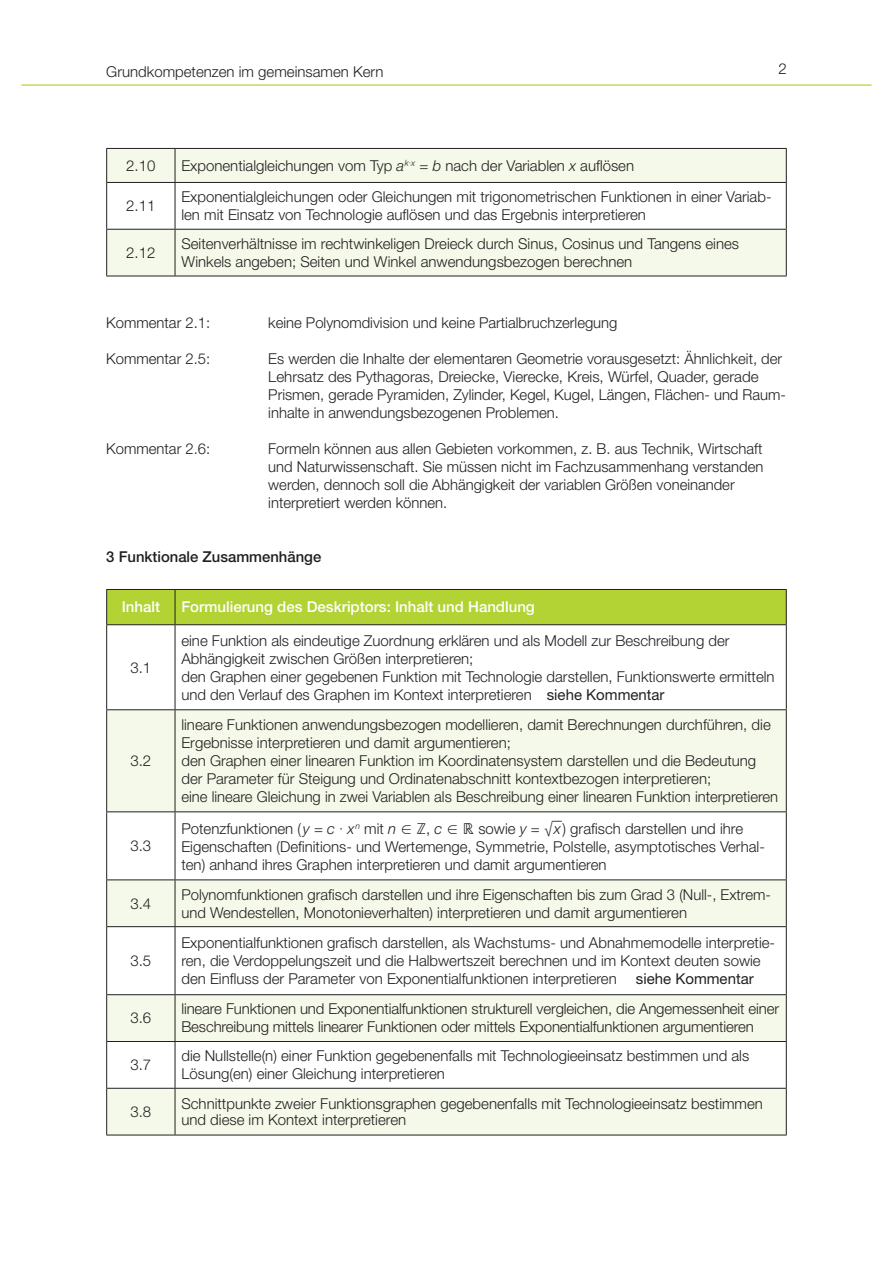
<style>
.page{position:relative;width:893px;height:1263px;background:#fff}
.page>*{position:absolute;margin:0;border:0;box-sizing:border-box;transform-origin:0 0}
.t1{font:300 15px/18px "Helvetica Neue LT Std";color:#231f20}
.t2{font:500 15px "Helvetica Neue LT Std";color:#fff}
.t3{font:500 15px "Helvetica Neue LT Std";color:#231f20}
.t4{font:15px "Helvetica Neue LT Std";color:#231f20}
.t5{font:italic 300 15px "Helvetica Neue LT Std";color:#231f20;scale:1.3 1}
.s1{font-style:italic}
.s2{font-weight:400}
.s3{font-family:"Helvetica"}
.s4{font-family:"Lucida Sans Unicode";font-weight:400}
</style>
<div class="page">
<hr style="left:22px;top:84px;width:849px;height:2px;background:#b3d234">
<div style="left:107px;top:149px;width:679px;height:127px;background:#f5f9e9"></div>
<svg style="left:107px;top:183px;width:679px;height:46px"></svg>
<hr style="left:175px;top:148px;width:612px;height:1px;background:#231f20">
<hr style="left:175px;top:182px;width:612px;height:1px;background:#231f20">
<hr style="left:175px;top:229px;width:612px;height:1px;background:#231f20">
<hr style="left:175px;top:276px;width:612px;height:1px;background:#231f20">
<hr style="left:786px;top:149px;width:1px;height:33px;background:#231f20">
<hr style="left:786px;top:183px;width:1px;height:46px;background:#231f20">
<hr style="left:786px;top:230px;width:1px;height:46px;background:#231f20">
<hr style="left:106px;top:149px;width:1px;height:33px;background:#231f20">
<hr style="left:106px;top:148px;width:69px;height:1px;background:#231f20">
<hr style="left:175px;top:149px;width:1px;height:33px;background:#231f20">
<hr style="left:106px;top:183px;width:1px;height:46px;background:#231f20">
<hr style="left:106px;top:182px;width:69px;height:1px;background:#231f20">
<hr style="left:175px;top:183px;width:1px;height:46px;background:#231f20">
<hr style="left:106px;top:230px;width:1px;height:46px;background:#231f20">
<hr style="left:106px;top:229px;width:69px;height:1px;background:#231f20">
<hr style="left:106px;top:276px;width:69px;height:1px;background:#231f20">
<hr style="left:175px;top:230px;width:1px;height:46px;background:#231f20">
<div style="left:107px;top:590px;width:679px;height:34px;background:#b3d234"></div>
<svg style="left:107px;top:710px;width:679px;height:425px;fill:#f5f9e9"></svg>
<hr style="left:106px;top:590px;width:1px;height:34px;background:#231f20">
<hr style="left:106px;top:589px;width:69px;height:1px;background:#231f20">
<hr style="left:175px;top:709px;width:612px;height:1px;background:#231f20">
<hr style="left:175px;top:811px;width:612px;height:1px;background:#231f20">
<hr style="left:175px;top:879px;width:612px;height:1px;background:#231f20">
<hr style="left:175px;top:926px;width:612px;height:1px;background:#231f20">
<hr style="left:175px;top:994px;width:612px;height:1px;background:#231f20">
<hr style="left:175px;top:1041px;width:612px;height:1px;background:#231f20">
<hr style="left:175px;top:1088px;width:612px;height:1px;background:#231f20">
<hr style="left:175px;top:1135px;width:612px;height:1px;background:#231f20">
<hr style="left:786px;top:625px;width:1px;height:84px;background:#231f20">
<hr style="left:786px;top:710px;width:1px;height:101px;background:#231f20">
<hr style="left:786px;top:812px;width:1px;height:67px;background:#231f20">
<hr style="left:786px;top:880px;width:1px;height:46px;background:#231f20">
<hr style="left:786px;top:927px;width:1px;height:67px;background:#231f20">
<hr style="left:786px;top:995px;width:1px;height:46px;background:#231f20">
<hr style="left:786px;top:1042px;width:1px;height:46px;background:#231f20">
<hr style="left:786px;top:1089px;width:1px;height:46px;background:#231f20">
<hr style="left:175px;top:590px;width:1px;height:34px;background:#231f20">
<hr style="left:175px;top:589px;width:612px;height:1px;background:#231f20">
<hr style="left:786px;top:590px;width:1px;height:34px;background:#231f20">
<hr style="left:106px;top:625px;width:1px;height:84px;background:#231f20">
<hr style="left:106px;top:624px;width:69px;height:1px;background:#231f20">
<hr style="left:175px;top:625px;width:1px;height:84px;background:#231f20">
<hr style="left:175px;top:624px;width:612px;height:1px;background:#231f20">
<hr style="left:106px;top:710px;width:1px;height:101px;background:#231f20">
<hr style="left:106px;top:709px;width:69px;height:1px;background:#231f20">
<hr style="left:175px;top:710px;width:1px;height:101px;background:#231f20">
<hr style="left:106px;top:812px;width:1px;height:67px;background:#231f20">
<hr style="left:106px;top:811px;width:69px;height:1px;background:#231f20">
<hr style="left:175px;top:812px;width:1px;height:67px;background:#231f20">
<hr style="left:106px;top:880px;width:1px;height:46px;background:#231f20">
<hr style="left:106px;top:879px;width:69px;height:1px;background:#231f20">
<hr style="left:175px;top:880px;width:1px;height:46px;background:#231f20">
<hr style="left:106px;top:927px;width:1px;height:67px;background:#231f20">
<hr style="left:106px;top:926px;width:69px;height:1px;background:#231f20">
<hr style="left:175px;top:927px;width:1px;height:67px;background:#231f20">
<hr style="left:106px;top:995px;width:1px;height:46px;background:#231f20">
<hr style="left:106px;top:994px;width:69px;height:1px;background:#231f20">
<hr style="left:175px;top:995px;width:1px;height:46px;background:#231f20">
<hr style="left:106px;top:1042px;width:1px;height:46px;background:#231f20">
<hr style="left:106px;top:1041px;width:69px;height:1px;background:#231f20">
<hr style="left:175px;top:1042px;width:1px;height:46px;background:#231f20">
<hr style="left:106px;top:1089px;width:1px;height:46px;background:#231f20">
<hr style="left:106px;top:1088px;width:69px;height:1px;background:#231f20">
<hr style="left:175px;top:1089px;width:1px;height:46px;background:#231f20">
<hr style="left:106px;top:1135px;width:69px;height:1px;background:#231f20">
<p class="t1" style="left:106px;top:62px;width:279px">Grundkompetenzen im gemeinsamen Kern</p>
<p class="t1" style="left:778px;top:60px;width:10px">2</p>
<p class="t1" style="left:126px;top:156px;width:31px">2.10</p>
<p class="t1" style="left:181px;top:156px;width:454px">Exponentialgleichungen vom Typ <span class="s1">a</span><sup>k</sup><sup>∙</sup><sup>x</sup> = <span class="s1">b</span> nach der Variablen <span class="s1">x</span> auflösen</p>
<p class="t1" style="left:126px;top:197px;width:31px">2.11</p>
<p class="t1" style="left:181px;top:188px;width:592px">Exponentialgleichungen oder Gleichungen mit trigonometrischen Funktionen in einer Variab&shy;len mit Einsatz von Technologie auflösen und das Ergebnis interpretieren</p>
<p class="t1" style="left:126px;top:243px;width:31px">2.12</p>
<p class="t1" style="left:181px;top:234px;width:559px">Seitenverhältnisse im rechtwinkeligen Dreieck durch Sinus, Cosinus und Tangens eines<br>Winkels angeben; Seiten und Winkel anwendungsbezogen berechnen</p>
<p class="t1" style="left:106px;top:313px;width:105px">Kommentar 2.1:</p>
<p class="t1" style="left:268px;top:313px;width:351px">keine Polynomdivision und keine Partialbruchzerlegung</p>
<p class="t1" style="left:106px;top:349px;width:105px">Kommentar 2.5:</p>
<p class="t1" style="left:268px;top:349px;width:519px">Es werden die Inhalte der elementaren Geometrie vorausgesetzt: Ähnlichkeit, der Lehrsatz des Pythagoras, Dreiecke, Vierecke, Kreis, Würfel, Quader, gerade Prismen, gerade Pyramiden, Zylinder, Kegel, Kugel, Längen, Flächen- und Raum&shy;inhalte in anwendungsbezogenen Problemen.</p>
<p class="t1" style="left:106px;top:439px;width:105px">Kommentar 2.6:</p>
<p class="t1" style="left:268px;top:439px;width:497px">Formeln können aus allen Gebieten vorkommen, z. B. aus Technik, Wirtschaft und Naturwissenschaft. Sie müssen nicht im Fachzusammenhang verstanden werden, dennoch soll die Abhängigkeit der variablen Größen voneinander interpretiert werden können.</p>
<p class="t3" style="left:106px;top:548px;width:216px">3 Funktionale Zusammenhänge</p>
<p class="t2" style="left:122px;top:598px;width:40px">Inhalt</p>
<p class="t2" style="left:181px;top:598px;width:355px">Formulierung des Deskriptors: Inhalt und Handlung</p>
<p class="t1" style="left:130px;top:658px;width:22px">3.1</p>
<p class="t1" style="left:130px;top:751px;width:22px">3.2</p>
<p class="t1" style="left:130px;top:836px;width:22px">3.3</p>
<p class="t1" style="left:181px;top:631px;width:595px">eine Funktion als eindeutige Zuordnung erklären und als Modell zur Beschreibung der Abhängigkeit zwischen Größen interpretieren;<br>den Graphen einer gegebenen Funktion mit Technologie darstellen, Funktionswerte ermitteln und den Verlauf des Graphen im Kontext interpretieren <span class="s2">siehe Kommentar</span></p>
<p class="t1" style="left:181px;top:715px;width:598px">lineare Funktionen anwendungsbezogen modellieren, damit Berechnungen durchführen, die Ergebnisse interpretieren und damit argumentieren;<br>den Graphen einer linearen Funktion im Koordinatensystem darstellen und die Bedeutung der Parameter für Steigung und Ordinatenabschnitt kontextbezogen interpretieren;<br>eine lineare Gleichung in zwei Variablen als Beschreibung einer linearen Funktion interpretieren</p>
<p class="t5" style="left:551px;top:811px;width:10px">−</p>
<p class="t1" style="left:181px;top:837px;width:585px">Eigenschaften (Definitions- und Wertemenge, Symmetrie, Polstelle, asymptotisches Verhal&shy;ten) anhand ihres Graphen interpretieren und damit argumentieren</p>
<p class="t1" style="left:181px;top:819px;width:563px">Potenzfunktionen ( <span class="s1">y</span> = <span class="s1">c</span> <span class="s3">∙</span> <span class="s1">x</span><sup>n</sup> mit <span class="s1">n</span> <span class="s4">∈ ℤ</span>, <span class="s1">c</span> <span class="s4">∈ ℝ</span> sowie <span class="s1">y</span> = √<span class="s1">x</span> ) grafisch darstellen und ihre</p>
<p class="t1" style="left:130px;top:894px;width:22px">3.4</p>
<p class="t1" style="left:181px;top:885px;width:591px">Polynomfunktionen grafisch darstellen und ihre Eigenschaften bis zum Grad 3 (Null-, Extrem&shy;und Wendestellen, Monotonieverhalten) interpretieren und damit argumentieren</p>
<p class="t1" style="left:130px;top:951px;width:22px">3.5</p>
<p class="t1" style="left:181px;top:933px;width:595px">Exponentialfunktionen grafisch darstellen, als Wachstums- und Abnahmemodelle interpretie&shy;ren, die Verdoppelungszeit und die Halbwertszeit berechnen und im Kontext deuten sowie den Einfluss der Parameter von Exponentialfunktionen interpretieren</p>
<p class="t4" style="left:636px;top:970px;width:119px">siehe Kommentar</p>
<p class="t1" style="left:130px;top:1009px;width:22px">3.6</p>
<p class="t1" style="left:181px;top:1000px;width:599px">lineare Funktionen und Exponentialfunktionen strukturell vergleichen, die Angemessenheit einer<br>Beschreibung mittels linearer Funktionen oder mittels Exponentialfunktionen argumentieren</p>
<p class="t1" style="left:130px;top:1055px;width:22px">3.7</p>
<p class="t1" style="left:181px;top:1046px;width:569px">die Nullstelle(n) einer Funktion gegebenenfalls mit Technologieeinsatz bestimmen und als<br>Lösung(en) einer Gleichung interpretieren</p>
<p class="t1" style="left:130px;top:1102px;width:22px">3.8</p>
<p class="t1" style="left:181px;top:1095px;width:583px;line-height:16.5px">Schnittpunkte zweier Funktionsgraphen gegebenenfalls mit Technologieeinsatz bestimmen und diese im Kontext interpretieren</p>
</div>
